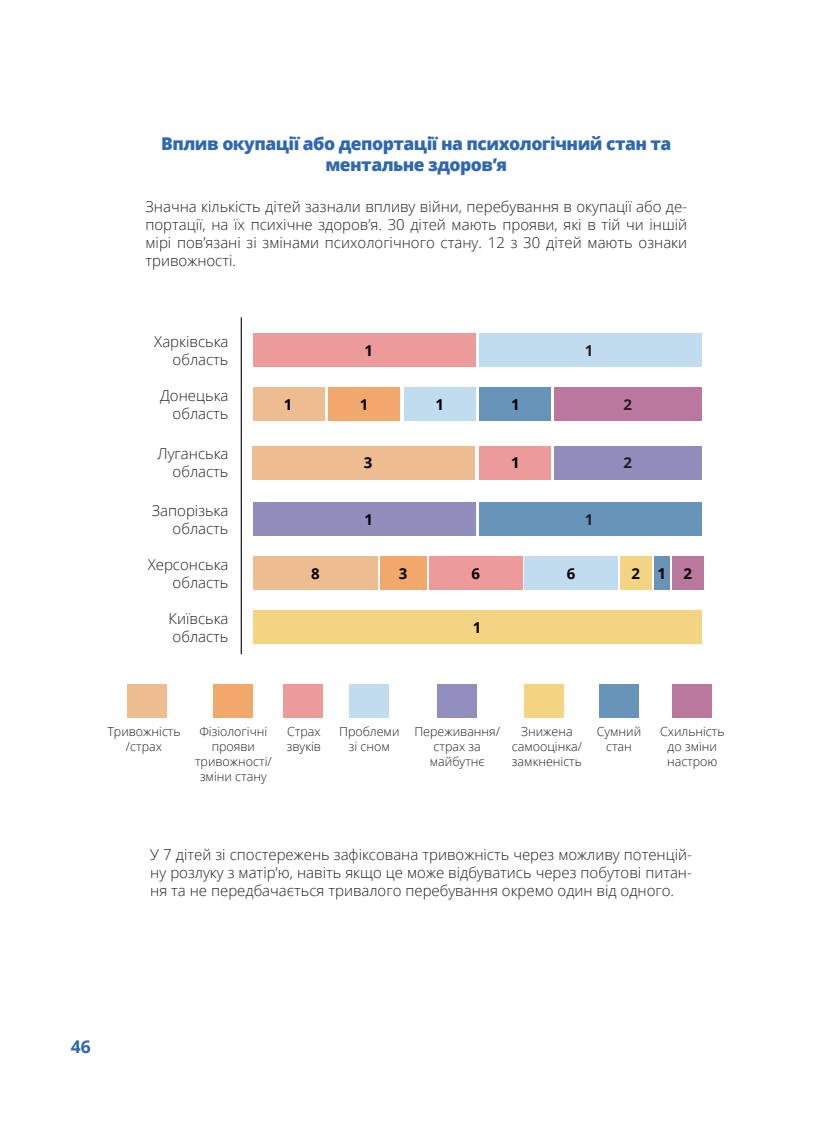
<style>
.page{position:relative;width:815px;height:1124px;background:#fff}
.page>*{position:absolute;margin:0;border:0;box-sizing:border-box;transform-origin:0 0}
.t1{font:800 17.5px/21px "Open Sans";letter-spacing:-.03em;color:#2f68b1;text-align:center}
.t2{font:700 17.5px "Open Sans";color:#2a68b1}
.t3{font:300 15px/18px "Open Sans";color:#231f20;text-align:justify}
.t4{font:700 15px "Open Sans";color:#000001}
.t5{font:700 15px "Open Sans";color:#231f20}
.t6{font:300 12.5px/15px "Open Sans";color:#231f20;text-align:center}
</style>
<div class="page">
<hr style="left:241px;top:317px;width:1px;height:337px;background:#231f20">
<div style="left:253px;top:333px;width:223px;height:34px;background:#ec9a9a"></div>
<div style="left:253px;top:387px;width:71px;height:34px;background:#edbc91"></div>
<div style="left:525px;top:684px;width:39px;height:33px;background:#f2d482"></div>
<div style="left:349px;top:684px;width:39px;height:33px;background:#c1dcee"></div>
<div style="left:437px;top:684px;width:40px;height:33px;background:#918dbc"></div>
<div style="left:284px;top:684px;width:39px;height:33px;background:#ec9a9a"></div>
<div style="left:214px;top:684px;width:39px;height:33px;background:#f2a86a"></div>
<div style="left:127px;top:684px;width:39px;height:33px;background:#edbc91"></div>
<div style="left:328px;top:387px;width:72px;height:34px;background:#f1a86a"></div>
<div style="left:404px;top:387px;width:72px;height:34px;background:#c1dcee"></div>
<div style="left:479px;top:333px;width:222px;height:34px;background:#c1dcee"></div>
<div style="left:479px;top:387px;width:72px;height:34px;background:#6994b9"></div>
<div style="left:554px;top:387px;width:147px;height:34px;background:#bb789e"></div>
<div style="left:253px;top:445px;width:222px;height:34px;background:#edbc91"></div>
<div style="left:479px;top:445px;width:72px;height:34px;background:#ec9a9a"></div>
<div style="left:554px;top:445px;width:147px;height:34px;background:#918dbb"></div>
<div style="left:253px;top:502px;width:223px;height:33px;background:#918dbb"></div>
<div style="left:479px;top:502px;width:222px;height:33px;background:#6994b9"></div>
<div style="left:253px;top:610px;width:448px;height:34px;background:#f2d482"></div>
<div style="left:654px;top:556px;width:16px;height:34px;background:#6994b9"></div>
<div style="left:672px;top:556px;width:31px;height:34px;background:#bb789e"></div>
<div style="left:620px;top:556px;width:31px;height:34px;background:#f2d482"></div>
<div style="left:380px;top:556px;width:47px;height:34px;background:#f1a86a"></div>
<div style="left:429px;top:556px;width:93px;height:34px;background:#ec9a9a"></div>
<div style="left:525px;top:556px;width:93px;height:34px;background:#c1dcee"></div>
<div style="left:253px;top:556px;width:125px;height:34px;background:#edbc91"></div>
<div style="left:599px;top:684px;width:40px;height:33px;background:#6994b9"></div>
<div style="left:673px;top:684px;width:39px;height:33px;background:#bb789e"></div>
<p class="t1" style="left:161px;top:132px;width:512px">Вплив окупації або депортації на психологічний стан та ментальне здоров’я</p>
<p class="t3" style="left:145px;top:197px;width:543px">Значна кількість дітей зазнали впливу війни, перебування в окупації або де&shy;портації, на їх психічне здоров’я. 30 дітей мають прояви, які в тій чи іншій мірі пов’язані зі змінами психологічного стану. 12 з 30 дітей мають ознаки тривожності.</p>
<p class="t3" style="left:154px;top:332px;width:76px;text-align:right">Харківська область</p>
<p class="t3" style="left:160px;top:386px;width:70px">Донецька</p>
<p class="t3" style="left:173px;top:404px;width:57px">область</p>
<p class="t3" style="left:157px;top:444px;width:73px">Луганська</p>
<p class="t3" style="left:173px;top:462px;width:57px">область</p>
<p class="t3" style="left:152px;top:500px;width:78px">Запорізька</p>
<p class="t3" style="left:173px;top:518px;width:57px">область</p>
<p class="t3" style="left:148px;top:555px;width:82px;text-align:right">Херсонська область</p>
<p class="t3" style="left:169px;top:609px;width:61px">Київська область</p>
<p class="t4" style="left:364px;top:340px;width:10px">1</p>
<p class="t4" style="left:284px;top:394px;width:10px">1</p>
<p class="t4" style="left:360px;top:394px;width:10px">1</p>
<p class="t4" style="left:435px;top:394px;width:10px">1</p>
<p class="t4" style="left:511px;top:394px;width:10px">1</p>
<p class="t5" style="left:585px;top:340px;width:10px">1</p>
<p class="t5" style="left:624px;top:394px;width:10px">2</p>
<p class="t4" style="left:364px;top:452px;width:10px">3</p>
<p class="t4" style="left:511px;top:452px;width:10px">1</p>
<p class="t5" style="left:624px;top:452px;width:10px">2</p>
<p class="t4" style="left:364px;top:508px;width:10px">1</p>
<p class="t5" style="left:585px;top:508px;width:10px">1</p>
<p class="t4" style="left:311px;top:563px;width:10px">8</p>
<p class="t4" style="left:399px;top:563px;width:10px">3</p>
<p class="t4" style="left:471px;top:563px;width:10px">6</p>
<p class="t4" style="left:567px;top:562px;width:10px">6</p>
<p class="t4" style="left:632px;top:562px;width:10px">2</p>
<p class="t4" style="left:658px;top:563px;width:10px">1</p>
<p class="t4" style="left:683px;top:563px;width:10px">2</p>
<p class="t4" style="left:473px;top:617px;width:10px">1</p>
<p class="t6" style="left:107px;top:723px;width:75px">Тривожність</p>
<p class="t6" style="left:126px;top:738px;width:38px">/страх</p>
<p class="t6" style="left:199px;top:723px;width:70px">Фізіологічні</p>
<p class="t6" style="left:195px;top:738px;width:78px">прояви тривожності/</p>
<p class="t6" style="left:200px;top:768px;width:68px">зміни стану</p>
<p class="t6" style="left:287px;top:723px;width:36px;text-align:left">Страх звуків</p>
<p class="t6" style="left:339px;top:723px;width:62px">Проблеми зі сном</p>
<p class="t6" style="left:414px;top:723px;width:87px">Переживання/ страх за майбутнє</p>
<p class="t6" style="left:512px;top:723px;width:72px">Знижена самооцінка/ замкненість</p>
<p class="t6" style="left:597px;top:723px;width:46px">Сумний стан</p>
<p class="t6" style="left:660px;top:723px;width:66px">Схильність до зміни настрою</p>
<p class="t3" style="left:150px;top:845px;width:543px">У 7 дітей зі спостережень зафіксована тривожність через можливу потенцій&shy;ну розлуку з матір’ю, навіть якщо це може відбуватись через побутові питан&shy;ня та не передбачається тривалого перебування окремо один від одного.</p>
<p class="t2" style="left:71px;top:1034px;width:21px">46</p>
</div>
